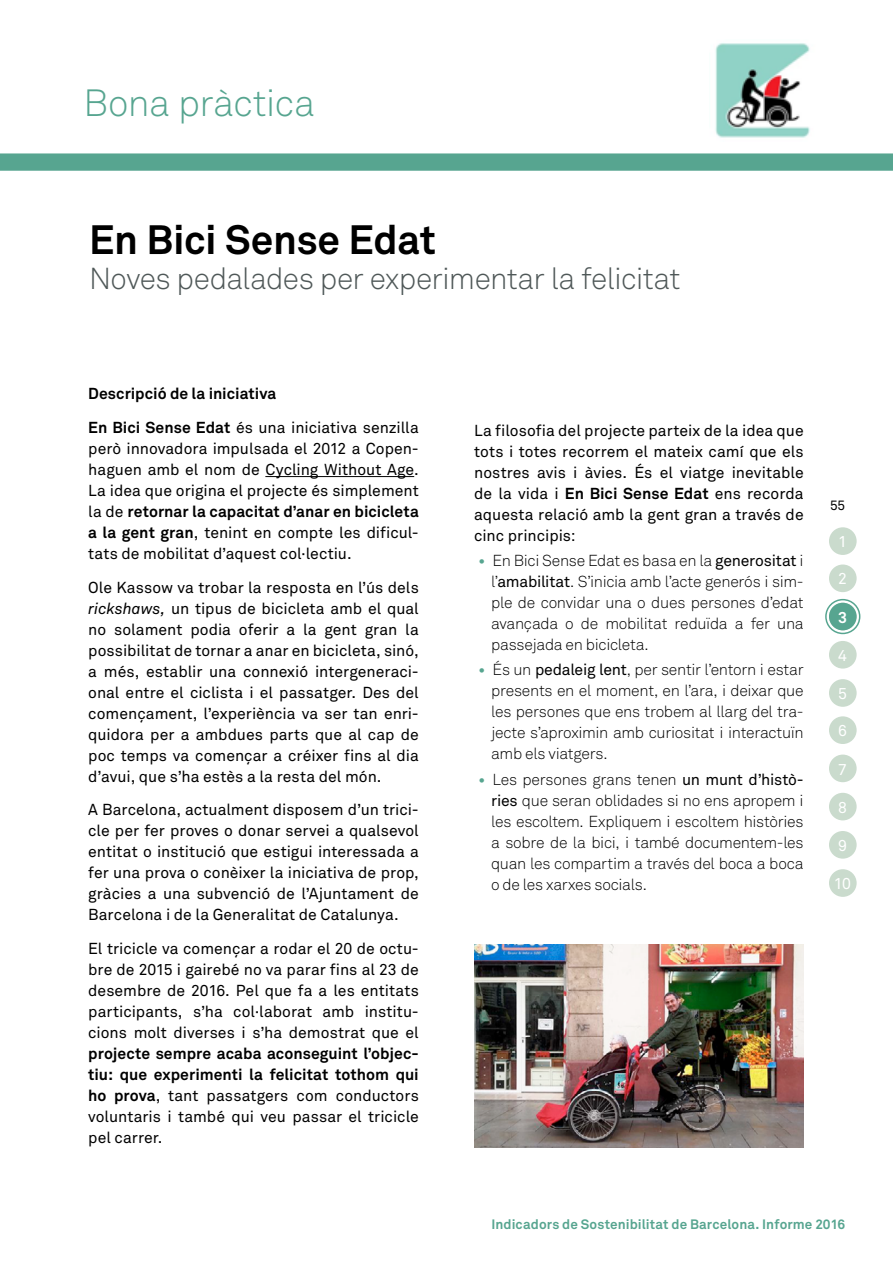
<style>
.page{position:relative;width:893px;height:1263px;background:#fff}
.page>*{position:absolute;margin:0;border:0;box-sizing:border-box;transform-origin:0 0}
.Subtítols{font:700 40.5px "Akkurat Pro";letter-spacing:-.01em;color:#000}
.t1{font:37.5px "Akkurat Light Pro";letter-spacing:-.015em;color:#57a590}
.Subtítols-2{font:30px "Akkurat Light Pro";letter-spacing:-.02em;color:#4f5858}
.PARAGRAF_TEXT{font:15.75px/21px "Akkurat Pro";color:#000;text-align:justify}
.t2{font:15.75px/21px "Akkurat Light Pro";letter-spacing:-.02em;color:#000;text-align:justify}
.PARAGRAF_TEXT-2{font:700 15.75px "Akkurat Pro";color:#000}
.t3{font:15.75px "Akkurat Pro";color:#fff}
.text_under_bullet__1{font:700 15.75px "Akkurat Pro";color:#fff}
.t4{font:700 13.5px "Akkurat Pro";letter-spacing:.01em;color:#57a590}
.t5{font:13.5px "Akkurat Pro";color:#000}
.s1{font-weight:700}
.s2{font-style:italic}
.s3{font-family:"Akkurat Pro";font-weight:700;color:#57a590}
.s4{font-family:"Akkurat Pro"}
</style>
<div class="page">
<div style="left:0;top:153px;width:893px;height:18px;background:#57a590"></div>
<div style="left:829px;top:527px;width:28px;height:28px;background:#cadbcd;border-radius:50%"></div>
<div style="left:829px;top:679px;width:28px;height:28px;background:#cadbcd;border-radius:50%"></div>
<div style="left:829px;top:564px;width:28px;height:28px;background:#cadbcd;border-radius:50%"></div>
<div style="left:829px;top:716px;width:28px;height:28px;background:#cadbcd;border-radius:50%"></div>
<div style="left:829px;top:754px;width:28px;height:28px;background:#cadbcd;border-radius:50%"></div>
<div style="left:829px;top:831px;width:28px;height:28px;background:#cadbcd;border-radius:50%"></div>
<div style="left:829px;top:641px;width:28px;height:28px;background:#cadbcd;border-radius:50%"></div>
<div style="left:829px;top:793px;width:28px;height:27px;background:#cadbcd;border-radius:50%"></div>
<div style="left:829px;top:869px;width:28px;height:28px;background:#cadbcd;border-radius:50%"></div>
<hr style="left:265px;top:476px;width:149px;height:1px;background:#000">
<div style="left:829px;top:603px;width:28px;height:27px;background:#57a590;border-radius:50%"></div>
<div style="left:825px;top:599px;width:35px;height:35px;border:2px solid #57a590;border-radius:50%"></div>
<img style="left:715px;top:43px;width:95px;height:95px">
<img style="left:475px;top:944px;width:329px;height:204px">
<h2 class="t1" style="left:83px;top:81px;width:233px">Bona pràctica</h2>
<p class="Subtítols" style="left:89px;top:215px;width:348px">En Bici Sense Edat</p>
<p class="Subtítols-2" style="left:89px;top:260px;width:593px">Noves pedalades per experimentar la felicitat</p>
<p class="PARAGRAF_TEXT-2" style="left:88px;top:384px;width:190px">Descripció de la iniciativa</p>
<p class="PARAGRAF_TEXT" style="left:88px;top:417px;width:332px"><span class="s1">En Bici Sense Edat</span> és una iniciativa senzilla però innovadora impulsada el 2012 a Copen&shy;haguen amb el nom de Cycling Without Age.<br>La idea que origina el projecte és simplement la de <span class="s1">retornar la capacitat d’anar en bicicleta a la gent gran</span>, tenint en compte les dificul&shy;tats de mobilitat d’aquest col·lectiu.</p>
<p class="PARAGRAF_TEXT" style="left:88px;top:577px;width:332px">Ole Kassow va trobar la resposta en l’ús dels <span class="s2">rickshaws,</span> un tipus de bicicleta amb el qual no solament podia oferir a la gent gran la possibilitat de tornar a anar en bicicleta, sinó, a més, establir una connexió intergeneraci&shy;onal entre el ciclista i el passatger. Des del començament, l’experiència va ser tan enri&shy;quidora per a ambdues parts que al cap de poc temps va començar a créixer fins al dia d’avui, que s’ha estès a la resta del món.</p>
<p class="PARAGRAF_TEXT" style="left:88px;top:800px;width:332px">A Barcelona, actualment disposem d’un trici&shy;cle per fer proves o donar servei a qualsevol entitat o institució que estigui interessada a fer una prova o conèixer la iniciativa de prop, gràcies a una subvenció de l’Ajuntament de Barcelona i de la Generalitat de Catalunya.</p>
<p class="PARAGRAF_TEXT" style="left:88px;top:938px;width:332px">El tricicle va començar a rodar el 20 de octu&shy;bre de 2015 i gairebé no va parar fins al 23 de desembre de 2016. Pel que fa a les entitats participants, s’ha col·laborat amb institu&shy;cions molt diverses i s’ha demostrat que el <span class="s1">projecte sempre acaba aconseguint l’objec&shy;tiu: que experimenti la felicitat tothom qui ho prova</span>, tant passatgers com conductors voluntaris i també qui veu passar el tricicle pel carrer.</p>
<p class="PARAGRAF_TEXT" style="left:474px;top:420px;width:331px">La filosofia del projecte parteix de la idea que tots i totes recorrem el mateix camí que els nostres avis i àvies. És el viatge inevitable de la vida i <span class="s1">En Bici Sense Edat</span> ens recorda aquesta relació amb la gent gran a través de cinc principis:</p>
<p class="t2" style="left:491px;top:550px;width:314px;text-indent:-13px"><span class="s3">•</span> En Bici Sense Edat es basa en la <span class="s4">generositat</span> i l’<span class="s4">amabilitat</span>. S’inicia amb l’acte generós i sim&shy;ple de convidar una o dues persones d’edat avançada o de mobilitat reduïda a fer una passejada en bicicleta.</p>
<p class="t2" style="left:491px;top:660px;width:314px;text-indent:-13px"><span class="s3">•</span> És un <span class="s4">pedaleig lent</span>, per sentir l’entorn i estar presents en el moment, en l’ara, i deixar que les persones que ens trobem al llarg del tra&shy;jecte s’aproximin amb curiositat i interactuïn amb els viatgers.</p>
<p class="t2" style="left:491px;top:769px;width:314px;text-indent:-13px"><span class="s3">•</span> Les persones grans tenen <span class="s4">un munt d’histò&shy;ries</span> que seran oblidades si no ens apropem i les escoltem. Expliquem i escoltem històries a sobre de la bici, i també documentem-les quan les compartim a través del boca a boca o de les xarxes socials.</p>
<p class="t5" style="left:830px;top:498px;width:17px">55</p>
<p class="t3" style="left:838px;top:533px;width:10px">1</p>
<p class="t3" style="left:838px;top:570px;width:10px">2</p>
<p class="text_under_bullet__1" style="left:838px;top:607px;width:10px">3</p>
<p class="t3" style="left:838px;top:646px;width:10px">4</p>
<p class="t3" style="left:838px;top:684px;width:10px">5</p>
<p class="t3" style="left:838px;top:722px;width:10px">6</p>
<p class="t3" style="left:838px;top:760px;width:10px">7</p>
<p class="t3" style="left:838px;top:798px;width:10px">8</p>
<p class="t3" style="left:838px;top:836px;width:10px">9</p>
<p class="t3" style="left:834px;top:874px;width:18px">10</p>
<p class="t4" style="left:491px;top:1216px;width:355px">Indicadors de Sostenibilitat de Barcelona. Informe 2016</p>
</div>
